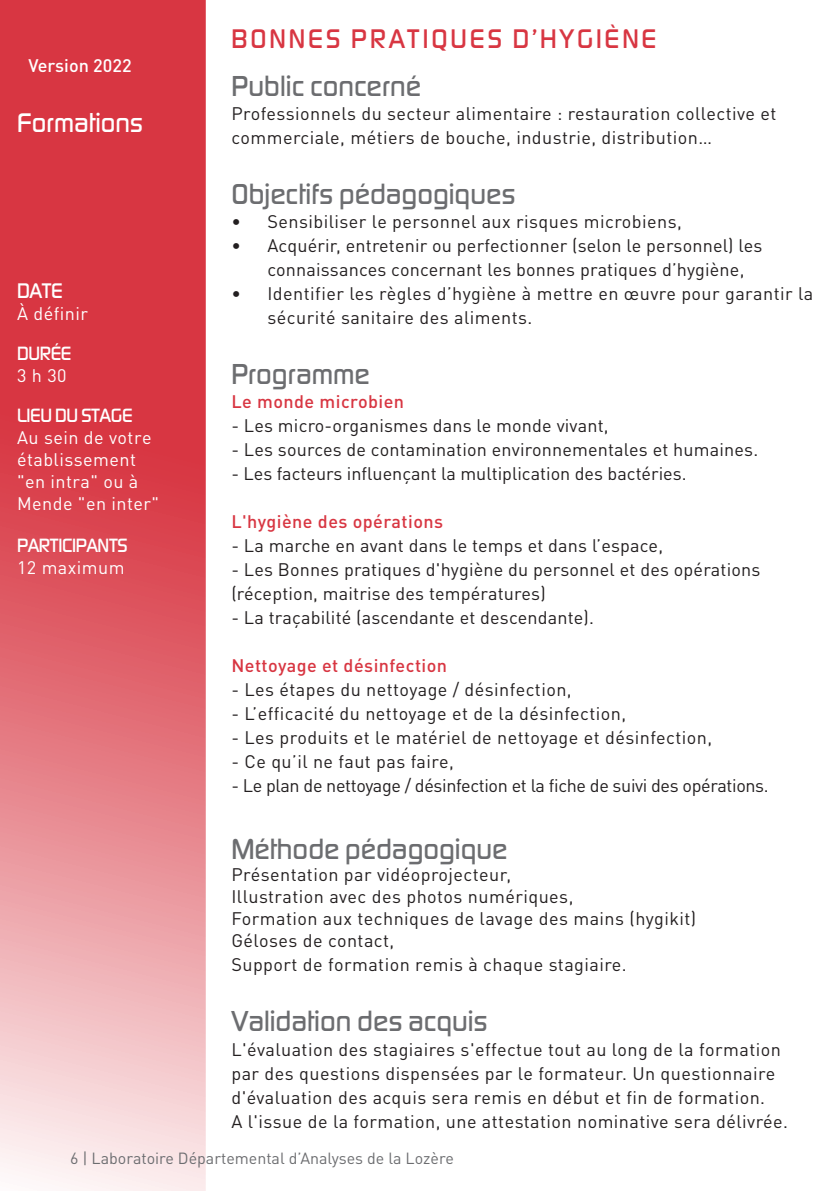
<style>
.page{position:relative;width:840px;height:1191px;background:#fff}
.page>*{position:absolute;margin:0;border:0;box-sizing:border-box;transform-origin:0 0}
.t1{font:500 30px "Digital Sans EF";color:#6c6d70}
.t2{font:500 28px "Digital Sans EF";letter-spacing:.1em;color:#d83642}
.t3{font:500 28px "Digital Sans EF";color:#fff}
.t4{font:500 22px "Digital Sans EF";color:#fff}
.t5{font:500 20px "Digital Sans EF";letter-spacing:-.02em;color:#fff}
.t6{font:18px/24px "DINOT";letter-spacing:.025em;color:#231f20}
.t7{font:18px/22px "DINOT";letter-spacing:.025em;color:#fff}
.t8{font:500 18px "DINOT";letter-spacing:.025em;color:#d83642}
.t9{font:18px "DINOT";letter-spacing:-.02em;color:#231f20}
.t10{font:18px "DINOT";color:#231f20}
.t11{font:500 18px "DINOT";color:#fff}
.t12{font:16px "DINOT";color:#6c6d70}
</style>
<div class="page">
<svg style="left:0;top:0;width:206px;height:1191px;background:#e26c75"></svg>
<p class="t11" style="left:28px;top:54px;width:105px">Version 2022</p>
<h2 class="t3" style="left:17px;top:106px;width:127px">Formations</h2>
<p class="t4" style="left:17px;top:278px;width:47px">DATE</p>
<p class="t7" style="left:17px;top:302px;width:72px">À définir</p>
<p class="t5" style="left:17px;top:342px;width:56px">DURÉE</p>
<p class="t7" style="left:17px;top:364px;width:51px">3 h 30</p>
<p class="t5" style="left:17px;top:404px;width:117px">LIEU DU STAGE</p>
<p class="t7" style="left:17px;top:426px;width:143px">Au sein de votre établissement "en intra" ou à<br>Mende "en inter"</p>
<p class="t5" style="left:17px;top:534px;width:112px">PARTICIPANTS</p>
<p class="t7" style="left:17px;top:556px;width:109px">12 maximum</p>
<h2 class="t2" style="left:231px;top:22px;width:426px">BONNES PRATIQUES D’HYGIÈNE</h2>
<h1 class="t1" style="left:231px;top:68px;width:191px">Public concerné</h1>
<p class="t6" style="left:231px;top:101px;width:546px">Professionnels du secteur alimentaire : restauration collective et commerciale, métiers de bouche, industrie, distribution…</p>
<h1 class="t1" style="left:231px;top:176px;width:285px">Objectifs pédagogiques</h1>
<p class="t6" style="left:231px;top:209px;width:451px">• Sensibiliser le personnel aux risques microbiens,</p>
<p class="t6" style="left:267px;top:233px;width:496px;text-indent:-36px">• Acquérir, entretenir ou perfectionner (selon le personnel) les connaissances concernant les bonnes pratiques d’hygiène,</p>
<p class="t6" style="left:267px;top:281px;width:547px;text-indent:-36px">• Identifier les règles d’hygiène à mettre en œuvre pour garantir la sécurité sanitaire des aliments.</p>
<h1 class="t1" style="left:231px;top:356px;width:140px">Programme</h1>
<p class="t8" style="left:231px;top:390px;width:174px">Le monde microbien</p>
<p class="t6" style="left:231px;top:413px;width:378px">- Les micro-organismes dans le monde vivant,</p>
<p class="t6" style="left:231px;top:437px;width:528px">- Les sources de contamination environnementales et humaines.</p>
<p class="t10" style="left:231px;top:462px;width:456px">- Les facteurs influençant la multiplication des bactéries.</p>
<p class="t8" style="left:231px;top:510px;width:213px">L'hygiène des opérations</p>
<p class="t6" style="left:231px;top:533px;width:433px">- La marche en avant dans le temps et dans l’espace,</p>
<p class="t6" style="left:231px;top:557px;width:530px">- Les Bonnes pratiques d'hygiène du personnel et des opérations (réception, maitrise des températures)</p>
<p class="t6" style="left:231px;top:605px;width:364px">- La traçabilité (ascendante et descendante).</p>
<p class="t8" style="left:231px;top:654px;width:217px">Nettoyage et désinfection</p>
<p class="t6" style="left:231px;top:677px;width:341px">- Les étapes du nettoyage / désinfection,</p>
<p class="t6" style="left:231px;top:701px;width:396px">- L’efficacité du nettoyage et de la désinfection,</p>
<p class="t6" style="left:231px;top:725px;width:482px">- Les produits et le matériel de nettoyage et désinfection,</p>
<p class="t6" style="left:231px;top:749px;width:224px">- Ce qu’il ne faut pas faire,</p>
<p class="t9" style="left:231px;top:774px;width:538px">- Le plan de nettoyage / désinfection et la fiche de suivi des opérations.</p>
<h1 class="t1" style="left:231px;top:831px;width:277px">Méthode pédagogique</h1>
<p class="t6" style="left:231px;top:863px;width:466px;line-height:22px">Présentation par vidéoprojecteur,<br>Illustration avec des photos numériques,<br>Formation aux techniques de lavage des mains (hygikit)<br>Géloses de contact,</p>
<p class="t6" style="left:231px;top:952px;width:396px">Support de formation remis à chaque stagiaire.</p>
<h1 class="t1" style="left:231px;top:1003px;width:257px">Validation des acquis</h1>
<p class="t6" style="left:231px;top:1036px;width:558px">L'évaluation des stagiaires s'effectue tout au long de la formation par des questions dispensées par le formateur. Un questionnaire d'évaluation des acquis sera remis en début et fin de formation.<br>A l'issue de la formation, une attestation nominative sera délivrée.</p>
<p class="t12" style="left:70px;top:1147px;width:385px">6 | Laboratoire Départemental d’Analyses de la Lozère</p>
</div>
